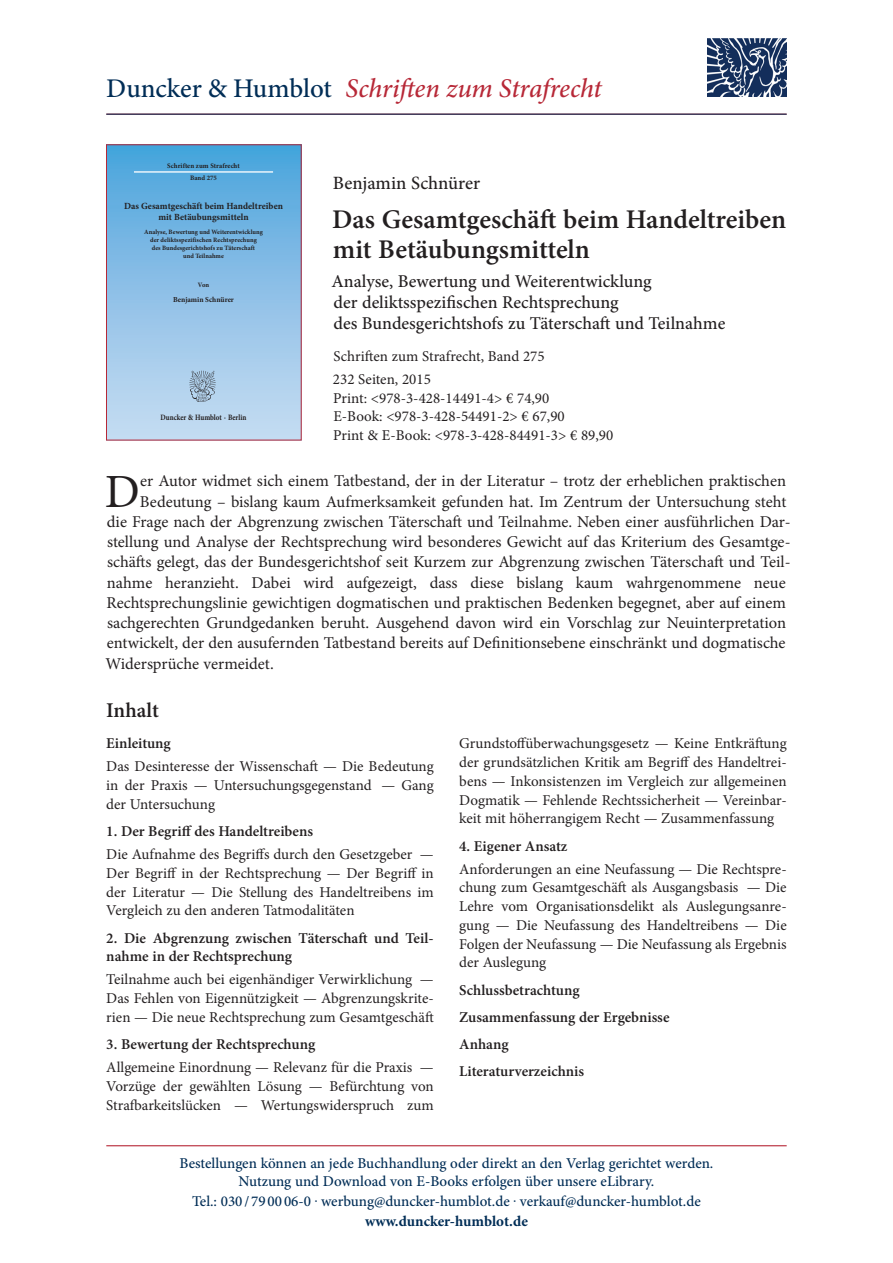
<style>
.page{position:relative;width:893px;height:1263px;background:#fff}
.page>*{position:absolute;margin:0;border:0;box-sizing:border-box;transform-origin:0 0}
.t1{font:47.7px "Minion Pro";color:#231f20}
.t2{font:600 27px/30px "Minion Pro";letter-spacing:-.005em;color:#231f20}
.t3{font:italic 500 27px "Minion Pro";letter-spacing:-.01em;color:#b72837}
.t4{font:600 21px "Minion Pro";color:#231f20}
.t5{font:500 18.75px "Minion Pro";color:#231f20}
.t6{font:500 18px/21px "Minion Pro";color:#231f20}
.t7{font:16.5px "Minion Pro";color:#231f20}
.t8{font:15px/18.8px "Minion Pro";color:#231f20;text-align:justify}
.t9{font:600 15px/27.3px "Minion Pro";color:#231f20}
.t10{font:500 15px/18px "Minion Pro";color:#002d56;text-align:center}
.t11{font:700 15px "Minion Pro";color:#002d56}
.t12{font:700 9.45px/10.8px "Minion Pro";letter-spacing:.005em;color:#231f20;text-align:center}
.t13{font:700 8.1px "Minion Pro";letter-spacing:-.005em;color:#231f20;scale:.86 1}
.t14{font:700 7.65px "Minion Pro";color:#231f20}
.t15{font:700 7.05px "Minion Pro";letter-spacing:.01em;color:#231f20}
.t16{font:700 6.75px "Minion Pro";color:#231f20}
.t17{font:700 6.6px/7.8px "Minion Pro";color:#231f20;text-align:center}
.s1{font-style:normal;color:#002d56}
</style>
<div class="page">
<hr style="left:106px;top:1145px;width:681px;height:1px;background:#b72837">
<div style="left:106px;top:145px;width:195px;height:295px;background:linear-gradient(to bottom,#4ba4dc,#cbddf2)"></div>
<hr style="left:134px;top:171px;width:139px;height:2px;background:#fff">
<img style="left:188px;top:369px;width:29px;height:35px">
<div style="left:106px;top:145px;width:195px;height:295px;border:1px solid #b72837"></div>
<img style="left:707px;top:38px;width:79px;height:59px">
<hr style="left:106px;top:114px;width:681px;height:1px;background:#002d56">
<h2 class="t3" style="left:106px;top:70px;width:497px"><span class="s1">Duncker &amp; Humblot</span> Schriften zum Strafrecht</h2>
<p class="t15" style="left:167px;top:161px;width:74px">Schriften zum Strafrecht</p>
<p class="t16" style="left:190px;top:173px;width:28px">Band 275</p>
<p class="t12" style="left:124px;top:201px;width:160px">Das Gesamtgeschäft beim Handeltreiben mit Betäubungsmitteln</p>
<p class="t17" style="left:144px;top:228px;width:120px">Analyse, Bewertung und Weiterentwicklung der deliktsspezifischen Rechtsprechung<br>des Bundesgerichtshofs zu Täterschaft<br>und Teilnahme</p>
<p class="t17" style="left:198px;top:281px;width:13px">Von</p>
<p class="t14" style="left:173px;top:294px;width:62px">Benjamin Schnürer</p>
<p class="t13" style="left:160px;top:411px;width:102px">Duncker &amp; Humblot · Berlin</p>
<p class="t5" style="left:333px;top:171px;width:149px">Benjamin Schnürer</p>
<h2 class="t2" style="left:332px;top:204px;width:456px">Das Gesamtgeschäft beim Handeltreiben mit Betäubungsmitteln</h2>
<p class="t6" style="left:331px;top:271px;width:395px">Analyse, Bewertung und Weiterentwicklung<br>der deliktsspezifischen Rechtsprechung<br>des Bundesgerichtshofs zu Täterschaft und Teilnahme</p>
<p class="t8" style="left:333px;top:345px;width:213px;line-height:23px">Schriften zum Strafrecht, Band 275<br>232 Seiten, 2015</p>
<p class="t8" style="left:333px;top:389px;width:282px;text-align:left">Print: &lt;978-3-428-14491-4&gt; € 74,90<br>E-Book: &lt;978-3-428-54491-2&gt; € 67,90<br>Print &amp; E-Book: &lt;978-3-428-84491-3&gt; € 89,90</p>
<h1 class="t1" style="left:105px;top:459px;width:37px">D</h1>
<p class="t7" style="left:140px;top:470px;width:647px">er Autor widmet sich einem Tatbestand, der in der Literatur – trotz der erheblichen praktischen</p>
<p class="t7" style="left:140px;top:490px;width:648px">Bedeutung – bislang kaum Aufmerksamkeit gefunden hat. Im Zentrum der Untersuchung steht</p>
<p class="t7" style="left:107px;top:510px;width:685px">die Frage nach der Abgrenzung zwischen Täterschaft und Teilnahme. Neben einer ausführlichen Dar-</p>
<p class="t7" style="left:107px;top:531px;width:685px">stellung und Analyse der Rechtsprechung wird besonderes Gewicht auf das Kriterium des Gesamtge-</p>
<p class="t7" style="left:107px;top:551px;width:685px">schäfts gelegt, das der Bundesgerichtshof seit Kurzem zur Abgrenzung zwischen Täterschaft und Teil-</p>
<p class="t7" style="left:107px;top:571px;width:680px">nahme heranzieht. Dabei wird aufgezeigt, dass diese bislang kaum wahrgenommene neue</p>
<p class="t7" style="left:106px;top:591px;width:681px">Rechtsprechungslinie gewichtigen dogmatischen und praktischen Bedenken begegnet, aber auf einem</p>
<p class="t7" style="left:107px;top:612px;width:681px">sachgerechten Grundgedanken beruht. Ausgehend davon wird ein Vorschlag zur Neuinterpretation</p>
<p class="t7" style="left:107px;top:632px;width:680px">entwickelt, der den ausufernden Tatbestand bereits auf Definitionsebene einschränkt und dogmatische</p>
<p class="t7" style="left:105px;top:652px;width:170px">Widersprüche vermeidet.</p>
<h3 class="t4" style="left:106px;top:696px;width:54px">Inhalt</h3>
<p class="t9" style="left:106px;top:730px;width:66px">Einleitung</p>
<p class="t8" style="left:106px;top:757px;width:329px">Das Desinteresse der Wissenschaft — Die Bedeutung in der Praxis — Untersuchungsgegenstand — Gang der Untersuchung</p>
<p class="t9" style="left:106px;top:818px;width:208px">1. Der Begriff des Handeltreibens</p>
<p class="t8" style="left:106px;top:845px;width:329px">Die Aufnahme des Begriffs durch den Gesetzgeber — Der Begriff in der Rechtsprechung — Der Begriff in der Literatur — Die Stellung des Handeltreibens im Vergleich zu den anderen Tatmodalitäten</p>
<p class="t9" style="left:106px;top:928px;width:329px;line-height:18.8px">2. Die Abgrenzung zwischen Täterschaft und Teil&shy;nahme in der Rechtsprechung</p>
<p class="t8" style="left:106px;top:970px;width:329px">Teilnahme auch bei eigenhändiger Verwirklichung — Das Fehlen von Eigennützigkeit — Abgrenzungskrite&shy;rien — Die neue Rechtsprechung zum Gesamtgeschäft</p>
<p class="t9" style="left:106px;top:1031px;width:210px">3. Bewertung der Rechtsprechung</p>
<p class="t8" style="left:106px;top:1058px;width:329px">Allgemeine Einordnung — Relevanz für die Praxis — Vorzüge der gewählten Lösung — Befürchtung von Strafbarkeitslücken — Wertungswiderspruch zum</p>
<p class="t8" style="left:459px;top:734px;width:329px">Grundstoffüberwachungsgesetz — Keine Entkräftung der grundsätzlichen Kritik am Begriff des Handeltrei&shy;bens — Inkonsistenzen im Vergleich zur allgemeinen Dogmatik — Fehlende Rechtssicherheit — Vereinbar&shy;keit mit höherrangigem Recht — Zusammenfassung</p>
<p class="t9" style="left:459px;top:832px;width:110px">4. Eigener Ansatz</p>
<p class="t8" style="left:459px;top:859px;width:329px">Anforderungen an eine Neufassung — Die Rechtspre&shy;chung zum Gesamtgeschäft als Ausgangsbasis — Die Lehre vom Organisationsdelikt als Auslegungsanre&shy;gung — Die Neufassung des Handeltreibens — Die Folgen der Neufassung — Die Neufassung als Ergebnis der Auslegung</p>
<p class="t9" style="left:459px;top:976px;width:212px">Schlussbetrachtung<br>Zusammenfassung der Ergebnisse<br>Anhang<br>Literaturverzeichnis</p>
<p class="t10" style="left:179px;top:1154px;width:535px">Bestellungen können an jede Buchhandlung oder direkt an den Verlag gerichtet werden.<br>Nutzung und Download von E-Books erfolgen über unsere eLibrary.</p>
<p class="t10" style="left:192px;top:1192px;width:510px">Tel.: 030 / 79 00 06-0 . werbung@duncker-humblot.de . verkauf@duncker-humblot.de</p>
<p class="t11" style="left:365px;top:1210px;width:164px">www.duncker-humblot.de</p>
</div>
